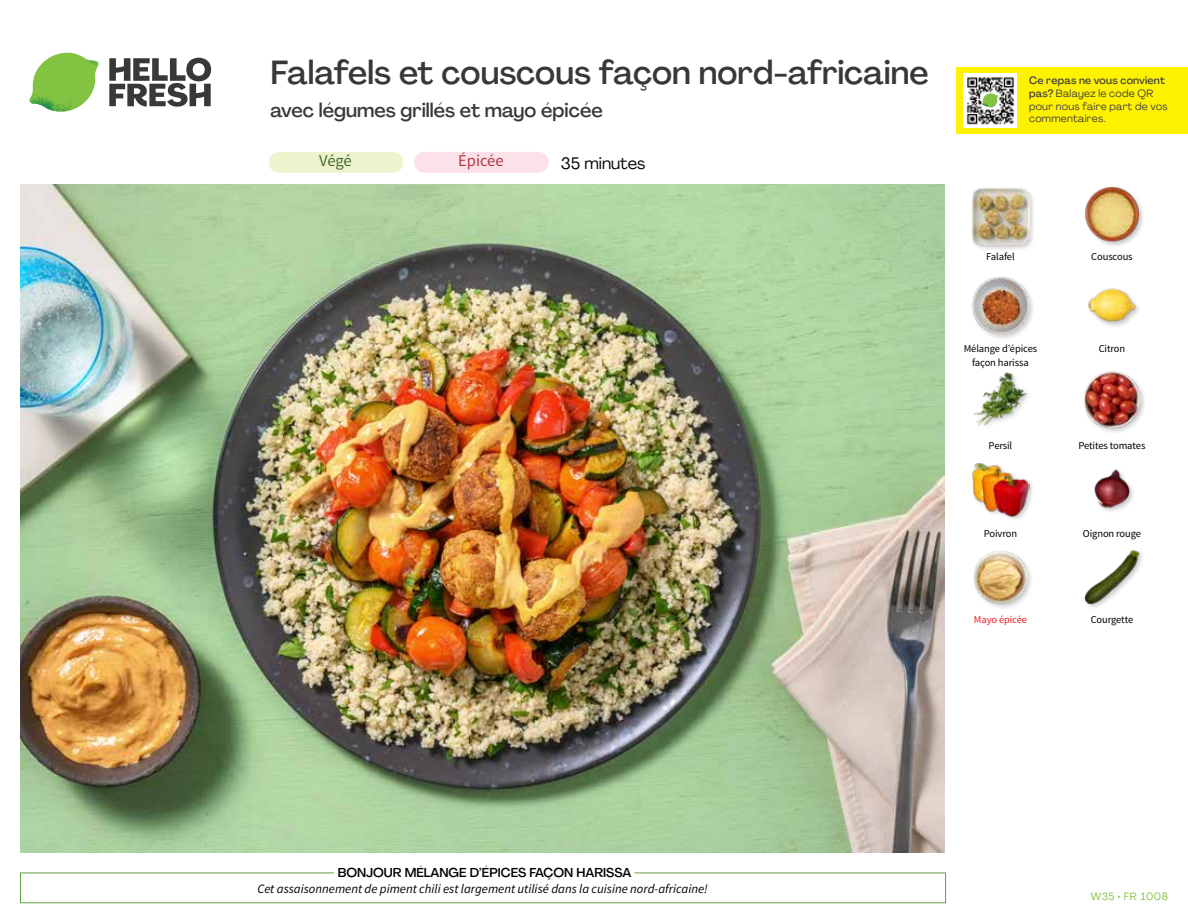
<style>
.page{position:relative;width:1188px;height:918px;background:#fff}
.page>*{position:absolute;margin:0;border:0;box-sizing:border-box;transform-origin:0 0}
.t1{font:500 33px "Agrandir";color:#383839}
.t2{font:500 19.5px "Agrandir";color:#383839}
.t3{font:16.5px "Agrandir";color:#000}
.t4{font:16.5px "Source Sans Pro";color:#b33841}
.t5{font:16.5px "Source Sans Pro";color:#476b32}
.t6{font:italic 12.75px "Source Sans Pro";color:#000}
.t7{font:500 12.75px "Agrandir";color:#000}
.t8{font:10.5px/13.5px "Source Sans Pro";letter-spacing:-.01em;color:#000;text-align:center}
.t9{font:10.5px/12.8px "Agrandir";letter-spacing:.02em;color:#414042}
.t10{font:10.5px "Source Sans Pro";letter-spacing:-.01em;color:#ed1d24}
.t11{font:10.5px "Agrandir";letter-spacing:.05em;color:#82c341}
.s1{font-weight:500}
</style>
<div class="page">
<svg style="left:109px;top:57px;width:102px;height:50px"></svg>
<svg style="left:34px;top:53px;width:62px;height:40px"></svg>
<img style="left:67px;top:53px;width:32px;height:26px">
<img style="left:33px;top:75px;width:59px;height:11px">
<img style="left:29px;top:79px;width:61px;height:33px">
<img style="left:65px;top:86px;width:27px;height:25px">
<div style="left:20px;top:873px;width:926px;height:30px;border:1px solid #609f43"></div>
<div style="left:334px;top:865px;width:300px;height:15px;background:#fff"></div>
<img style="left:21px;top:184px;width:924px;height:668px">
<div style="left:414px;top:152px;width:135px;height:21px;background:#fce1e9;border-radius:10px"></div>
<div style="left:269px;top:152px;width:134px;height:21px;background:#edf3cd;border-radius:10px"></div>
<img style="left:1084px;top:550px;width:57px;height:56px">
<div style="left:973px;top:550px;width:61px;height:61px;background:#000;opacity:.2"></div>
<img style="left:974px;top:551px;width:53px;height:53px">
<img style="left:1094px;top:469px;width:39px;height:43px">
<div style="left:972px;top:462px;width:63px;height:61px;background:#000;opacity:.2"></div>
<img style="left:972px;top:462px;width:57px;height:55px">
<div style="left:1082px;top:370px;width:65px;height:64px;background:#000;opacity:.2"></div>
<img style="left:1083px;top:371px;width:58px;height:57px">
<img style="left:973px;top:372px;width:55px;height:54px">
<img style="left:1088px;top:288px;width:51px;height:39px">
<div style="left:971px;top:275px;width:64px;height:66px;background:#000;opacity:.2"></div>
<img style="left:972px;top:277px;width:57px;height:57px">
<div style="left:1084px;top:186px;width:61px;height:62px;background:#000;opacity:.2"></div>
<img style="left:1084px;top:186px;width:57px;height:57px">
<div style="left:971px;top:187px;width:65px;height:65px;background:#000;opacity:.2"></div>
<img style="left:972px;top:188px;width:57px;height:57px">
<div style="left:956px;top:67px;width:232px;height:67px;background:#fff200"></div>
<img style="left:964px;top:74px;width:52px;height:54px">
<svg style="left:982px;top:93px;width:16px;height:14px"></svg>
<h1 class="t1" style="left:271px;top:52px;width:660px">Falafels et couscous façon nord-africaine</h1>
<h2 class="t2" style="left:271px;top:98px;width:334px">avec légumes grillés et mayo épicée</h2>
<h3 class="t5" style="left:319px;top:151px;width:34px">Végé</h3>
<h3 class="t3" style="left:561px;top:153px;width:86px">35 minutes</h3>
<h3 class="t4" style="left:458px;top:151px;width:47px">Épicée</h3>
<p class="t9" style="left:1029px;top:74px;width:140px"><span class="s1">Ce repas ne vous convient pas?</span> Balayez le code QR pour nous faire part de vos commentaires.</p>
<p class="t8" style="left:986px;top:250px;width:30px">Falafel</p>
<p class="t8" style="left:1091px;top:250px;width:43px">Couscous</p>
<p class="t8" style="left:964px;top:342px;width:75px">Mélange d’épices façon harissa</p>
<p class="t8" style="left:1099px;top:342px;width:28px">Citron</p>
<p class="t8" style="left:989px;top:439px;width:25px">Persil</p>
<p class="t8" style="left:1079px;top:439px;width:68px">Petites tomates</p>
<p class="t8" style="left:984px;top:527px;width:35px">Poivron</p>
<p class="t8" style="left:1083px;top:527px;width:60px">Oignon rouge</p>
<p class="t10" style="left:974px;top:613px;width:55px">Mayo épicée</p>
<p class="t8" style="left:1091px;top:613px;width:44px">Courgette</p>
<p class="t7" style="left:338px;top:864px;width:295px">BONJOUR MÉLANGE D’ÉPICES FAÇON HARISSA</p>
<p class="t6" style="left:257px;top:881px;width:452px">Cet assaisonnement de piment chili est largement utilisé dans la cuisine nord-africaine!</p>
<p class="t11" style="left:1091px;top:890px;width:79px">W35 • FR 1008</p>
</div>
